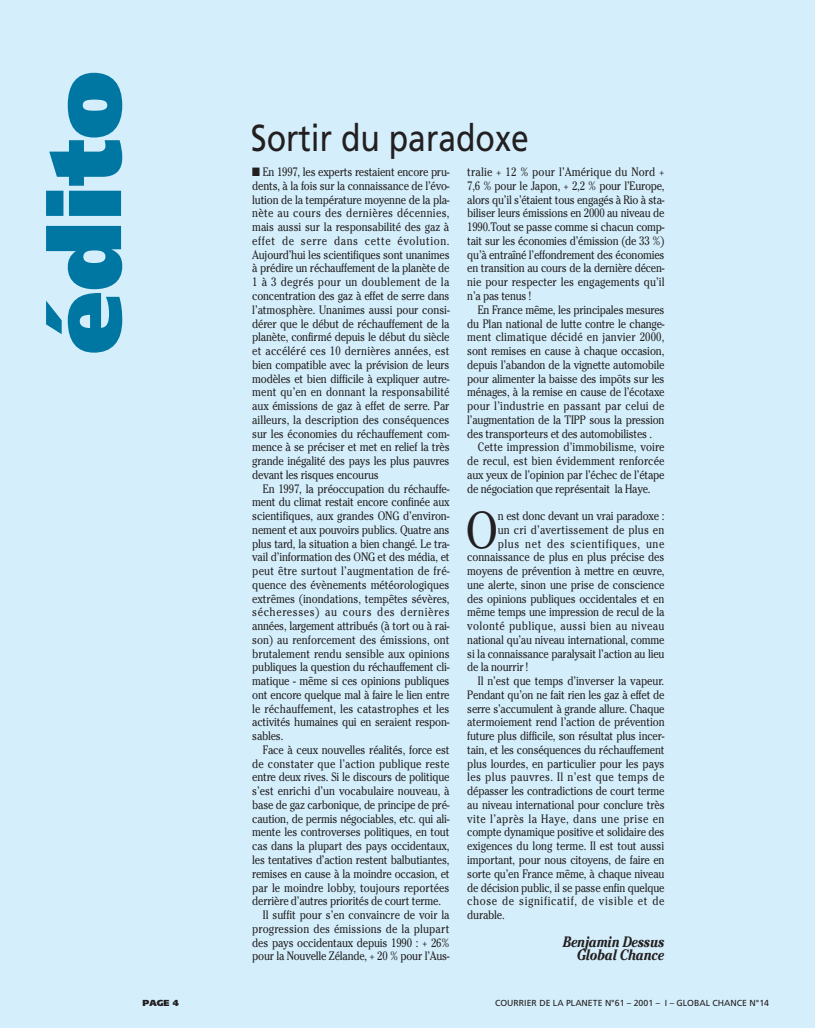
<style>
.page{position:relative;width:815px;height:1028px;background:#d4effb}
.page>*{position:absolute;margin:0;border:0;box-sizing:border-box;transform-origin:0 0}
.t1{font:900 100px "Frutiger";color:#0076a3}
.t2{font:51.25px "Cheltenham";color:#231f20;scale:.85 1}
.t3{font:37.5px "Frutiger";color:#231f20;scale:.85 1}
.t4{font:italic 700 15px/13.8px "Cheltenham";letter-spacing:-.025em;color:#231f20;text-align:right;scale:.85 1}
.t5{font:12.12px/13.8px "Cheltenham";letter-spacing:-.02em;color:#231f20;text-align:justify;scale:.85 1}
.t6{font:12.12px "Cheltenham";color:#231f20;scale:.85 1}
.t7{font:12.12px "Cheltenham";letter-spacing:.015em;color:#231f20;scale:.85 1}
.t8{font:12.12px "Cheltenham";letter-spacing:.035em;color:#231f20;scale:.85 1}
.t9{font:12.12px "Cheltenham";letter-spacing:.055em;color:#231f20;scale:.85 1}
.t10{font:12.12px "Cheltenham";letter-spacing:.04em;color:#231f20;scale:.85 1}
.t11{font:12.12px "Cheltenham";letter-spacing:.02em;color:#231f20;scale:.85 1}
.t12{font:8.75px "Frutiger";color:#231f20}
.t13{font:900 8.75px "Frutiger";color:#231f20}
</style>
<div class="page">
<h1 class="t1" style="left:46px;top:354px;width:285px;rotate:-90deg">édito</h1>
<h3 class="t3" style="left:251px;top:122px;width:329px">Sortir du paradoxe</h3>
<p class="t5" style="left:252px;top:165px;width:234px">■ En 1997, les experts restaient encore pru&shy;dents, à la fois sur la connaissance de l’évo&shy;lution de la température moyenne de la pla&shy;nète au cours des dernières décennies, mais aussi sur la responsabilité des gaz à effet de serre dans cette évolution.<br>Aujourd’hui les scientifiques sont unanimes à prédire un réchauffement de la planète de 1 à 3 degrés pour un doublement de la concentration des gaz à effet de serre dans l’atmosphère. Unanimes aussi pour consi&shy;dérer que le début de réchauffement de la planète, confirmé depuis le début du siècle et accéléré ces 10 dernières années, est bien compatible avec la prévision de leurs modèles et bien difficile à expliquer autre&shy;ment qu’en en donnant la responsabilité aux émissions de gaz à effet de serre. Par ailleurs, la description des conséquences sur les économies du réchauffement com&shy;mence à se préciser et met en relief la très grande inégalité des pays les plus pauvres devant les risques encourus</p>
<p class="t5" style="left:252px;top:481px;width:234px;text-indent:11px">En 1997, la préoccupation du réchauffe&shy;ment du climat restait encore confinée aux scientifiques, aux grandes ONG d’environ&shy;nement et aux pouvoirs publics. Quatre ans plus tard, la situation a bien changé. Le tra&shy;vail d’information des ONG et des média, et peut être surtout l’augmentation de fré&shy;quence des évènements météorologiques extrêmes (inondations, tempêtes sévères, sécheresses) au cours des dernières années, largement attribués (à tort ou à rai&shy;son) au renforcement des émissions, ont brutalement rendu sensible aux opinions publiques la question du réchauffement cli&shy;matique - même si ces opinions publiques ont encore quelque mal à faire le lien entre le réchauffement, les catastrophes et les activités humaines qui en seraient respon&shy;sables.</p>
<p class="t5" style="left:263px;top:743px;width:221px">Face à ceux nouvelles réalités, force est</p>
<p class="t7" style="left:252px;top:756px;width:234px">de constater que l’action publique reste</p>
<p class="t5" style="left:252px;top:770px;width:234px">entre deux rives. Si le discours de politique</p>
<p class="t6" style="left:252px;top:784px;width:234px">s’est enrichi d’un vocabulaire nouveau, à</p>
<p class="t5" style="left:252px;top:798px;width:234px">base de gaz carbonique, de principe de pré-</p>
<p class="t5" style="left:252px;top:811px;width:234px">caution, de permis négociables, etc. qui ali-</p>
<p class="t5" style="left:252px;top:825px;width:233px">mente les controverses politiques, en tout</p>
<p class="t5" style="left:252px;top:839px;width:233px">cas dans la plupart des pays occidentaux,</p>
<p class="t5" style="left:252px;top:853px;width:234px">les tentatives d’action restent balbutiantes,</p>
<p class="t5" style="left:252px;top:866px;width:234px">remises en cause à la moindre occasion, et</p>
<p class="t6" style="left:252px;top:880px;width:233px">par le moindre lobby, toujours reportées</p>
<p class="t5" style="left:252px;top:894px;width:224px">derrière d’autres priorités de court terme.</p>
<p class="t5" style="left:263px;top:908px;width:221px">Il suffit pour s’en convaincre de voir la</p>
<p class="t7" style="left:252px;top:921px;width:233px">progression des émissions de la plupart</p>
<p class="t5" style="left:252px;top:935px;width:234px">des pays occidentaux depuis 1990 : + 26%</p>
<p class="t5" style="left:252px;top:949px;width:234px">pour la Nouvelle Zélande, + 20 % pour l’Aus-</p>
<p class="t5" style="left:467px;top:165px;width:234px">tralie + 12 % pour l’Amérique du Nord + 7,6 % pour le Japon, + 2,2 % pour l’Europe, alors qu’il s’étaient tous engagés à Rio à sta&shy;biliser leurs émissions en 2000 au niveau de 1990.Tout se passe comme si chacun comp&shy;tait sur les économies d’émission (de 33 %) qu’à entraîné l’effondrement des économies en transition au cours de la dernière décen&shy;nie pour respecter les engagements qu’il n’a pas tenus !</p>
<p class="t5" style="left:467px;top:303px;width:234px;text-indent:11px">En France même, les principales mesures du Plan national de lutte contre le change&shy;ment climatique décidé en janvier 2000, sont remises en cause à chaque occasion, depuis l’abandon de la vignette automobile pour alimenter la baisse des impôts sur les ménages, à la remise en cause de l’écotaxe pour l’industrie en passant par celui de l’augmentation de la TIPP sous la pression des transporteurs et des automobilistes .</p>
<p class="t5" style="left:467px;top:440px;width:234px;text-indent:11px">Cette impression d’immobilisme, voire de recul, est bien évidemment renforcée aux yeux de l’opinion par l’échec de l’étape de négociation que représentait la Haye.</p>
<h2 class="t2" style="left:466px;top:500px;width:39px">O</h2>
<p class="t5" style="left:498px;top:509px;width:198px">n est donc devant un vrai paradoxe :</p>
<p class="t11" style="left:498px;top:522px;width:198px">un cri d’avertissement de plus en</p>
<p class="t9" style="left:498px;top:536px;width:198px">plus net des scientifiques, une</p>
<p class="t5" style="left:467px;top:550px;width:234px">connaissance de plus en plus précise des</p>
<p class="t5" style="left:467px;top:564px;width:234px">moyens de prévention à mettre en œuvre,</p>
<p class="t5" style="left:467px;top:578px;width:234px">une alerte, sinon une prise de conscience</p>
<p class="t5" style="left:467px;top:591px;width:234px">des opinions publiques occidentales et en</p>
<p class="t5" style="left:467px;top:605px;width:234px">même temps une impression de recul de la</p>
<p class="t8" style="left:467px;top:619px;width:234px">volonté publique, aussi bien au niveau</p>
<p class="t5" style="left:467px;top:633px;width:234px">national qu’au niveau international, comme</p>
<p class="t5" style="left:467px;top:646px;width:234px">si la connaissance paralysait l’action au lieu</p>
<p class="t5" style="left:467px;top:660px;width:73px">de la nourrir !</p>
<p class="t5" style="left:478px;top:674px;width:221px">Il n’est que temps d’inverser la vapeur.</p>
<p class="t5" style="left:467px;top:688px;width:234px">Pendant qu’on ne fait rien les gaz à effet de</p>
<p class="t5" style="left:467px;top:701px;width:234px">serre s’accumulent à grande allure. Chaque</p>
<p class="t5" style="left:467px;top:715px;width:234px">atermoiement rend l’action de prévention</p>
<p class="t5" style="left:467px;top:729px;width:234px">future plus difficile, son résultat plus incer-</p>
<p class="t5" style="left:467px;top:743px;width:234px">tain, et les conséquences du réchauffement</p>
<p class="t5" style="left:467px;top:756px;width:234px">plus lourdes, en particulier pour les pays</p>
<p class="t8" style="left:467px;top:770px;width:234px">les plus pauvres. Il n’est que temps de</p>
<p class="t5" style="left:467px;top:784px;width:234px">dépasser les contradictions de court terme</p>
<p class="t5" style="left:467px;top:798px;width:234px">au niveau international pour conclure très</p>
<p class="t10" style="left:467px;top:811px;width:234px">vite l’après la Haye, dans une prise en</p>
<p class="t5" style="left:467px;top:825px;width:234px">compte dynamique positive et solidaire des</p>
<p class="t5" style="left:467px;top:839px;width:233px">exigences du long terme. Il est tout aussi</p>
<p class="t5" style="left:467px;top:853px;width:234px">important, pour nous citoyens, de faire en</p>
<p class="t5" style="left:467px;top:866px;width:234px">sorte qu’en France même, à chaque niveau</p>
<p class="t5" style="left:467px;top:880px;width:234px">de décision public, il se passe enfin quelque</p>
<p class="t9" style="left:467px;top:894px;width:234px">chose de significatif, de visible et de</p>
<p class="t5" style="left:467px;top:908px;width:46px">durable.</p>
<p class="t4" style="left:563px;top:936px;width:121px">Benjamin Dessus<br>Global Chance</p>
<p class="t13" style="left:143px;top:999px;width:38px">PAGE 4</p>
<p class="t12" style="left:495px;top:999px;width:275px">COURRIER DE LA PLANETE N°61 – 2001 – I – GLOBAL CHANCE N°14</p>
</div>
